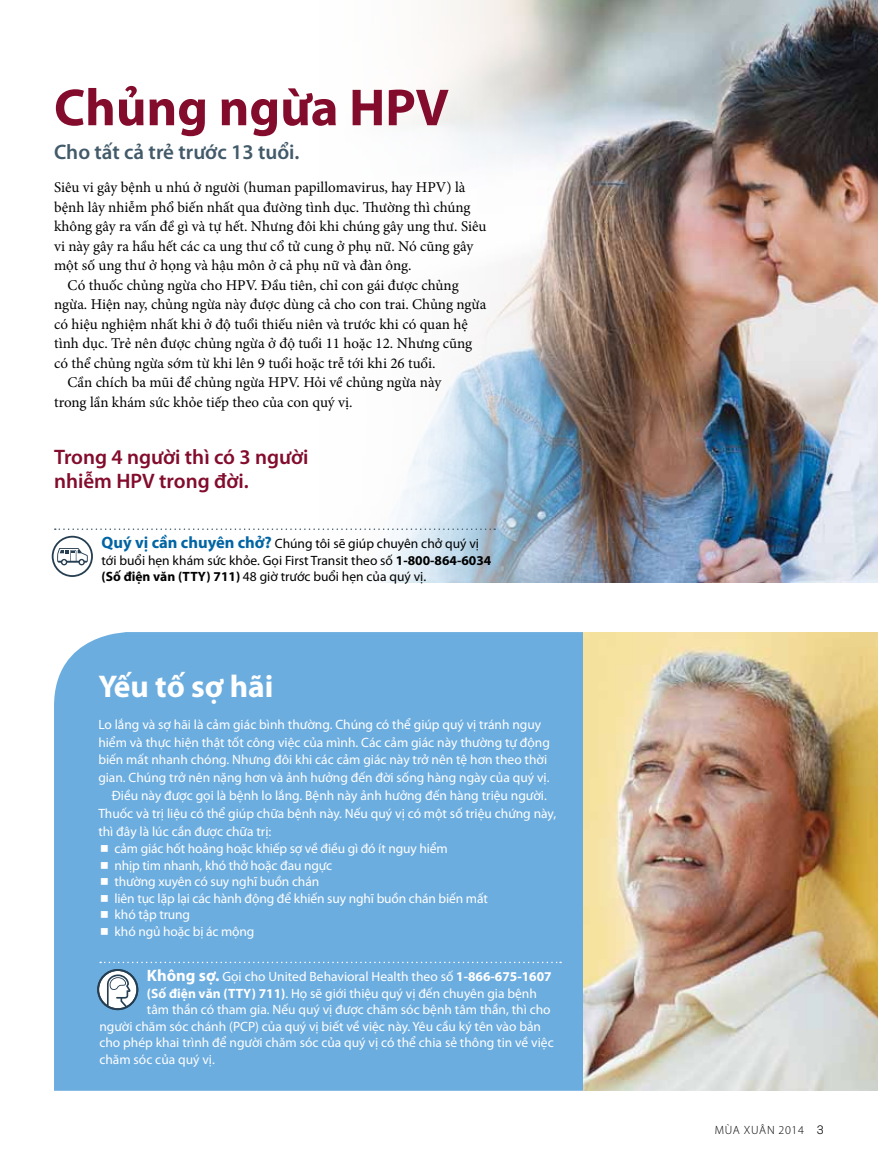
<style>
.page{position:relative;width:878px;height:1161px;background:#fff}
.page>*{position:absolute;margin:0;border:0;box-sizing:border-box;transform-origin:0 0}
.t1{font:700 52.5px "Myriad Pro";color:#830b2c}
.t2{font:700 31.5px "Myriad Pro";color:#fff}
.t3{font:600 21px/24px "Myriad Pro";color:#830b2c}
.t4{font:600 21px "Myriad Pro";color:#425a69}
.t5{font:15px "Minion Pro";color:#000}
.t6{font:13.5px/16.5px "Myriad Pro";color:#fff}
.t7{font:13.5px/16.5px "Myriad Pro";color:#000}
.t8{font:300 12px "Myriad Pro";letter-spacing:.05em;color:#000}
.s1{font-weight:700;font-size:16.5px;color:#0065a4}
.s2{font-weight:700}
.s3{font-weight:700;font-size:16.5px}
.s4{font-family:"Akzidenz Grotesk BE"}
</style>
<div class="page">
<img style="left:381px;top:0;width:497px;height:583px">
<div style="left:54px;top:632px;width:529px;height:459px;background:#6caddf"></div>
<img style="left:583px;top:632px;width:295px;height:459px">
<svg style="left:55px;top:528px;width:440px;height:2px"></svg>
<svg style="left:52px;top:536px;width:41px;height:41px"></svg>
<svg style="left:100px;top:962px;width:461px;height:1px"></svg>
<svg style="left:97px;top:969px;width:41px;height:41px"></svg>
<svg style="left:101px;top:845px;width:7px;height:7px"></svg>
<svg style="left:101px;top:862px;width:7px;height:7px"></svg>
<svg style="left:101px;top:878px;width:7px;height:7px"></svg>
<svg style="left:101px;top:895px;width:7px;height:7px"></svg>
<svg style="left:101px;top:911px;width:7px;height:7px"></svg>
<svg style="left:101px;top:928px;width:7px;height:7px"></svg>
<h1 class="t1" style="left:54px;top:73px;width:396px">Chủng ngừa HPV</h1>
<h3 class="t4" style="left:54px;top:139px;width:247px">Cho tất cả trẻ trước 13 tuổi.</h3>
<p class="t5" style="left:54px;top:177px;width:413px">Siêu vi gây bệnh u nhú ở người (human papillomavirus, hay HPV) là</p>
<p class="t5" style="left:54px;top:197px;width:418px">bệnh lây nhiễm phổ biến nhất qua đường tình dục. Thường thì chúng</p>
<p class="t5" style="left:54px;top:216px;width:434px">không gây ra vấn đề gì và tự hết. Nhưng đôi khi chúng gây ung thư. Siêu</p>
<p class="t5" style="left:54px;top:236px;width:421px">vi này gây ra hầu hết các ca ung thư cổ tử cung ở phụ nữ. Nó cũng gây</p>
<p class="t5" style="left:54px;top:255px;width:359px">một số ung thư ở họng và hậu môn ở cả phụ nữ và đàn ông.</p>
<p class="t5" style="left:68px;top:275px;width:392px">Có thuốc chủng ngừa cho HPV. Đầu tiên, chỉ con gái được chủng</p>
<p class="t5" style="left:54px;top:294px;width:434px">ngừa. Hiện nay, chủng ngừa này được dùng cả cho con trai. Chủng ngừa</p>
<p class="t5" style="left:54px;top:314px;width:415px">có hiệu nghiệm nhất khi ở độ tuổi thiếu niên và trước khi có quan hệ</p>
<p class="t5" style="left:54px;top:333px;width:420px">tình dục. Trẻ nên được chủng ngừa ở độ tuổi 11 hoặc 12. Nhưng cũng</p>
<p class="t5" style="left:54px;top:353px;width:383px">có thể chủng ngừa sớm từ khi lên 9 tuổi hoặc trễ tới khi 26 tuổi.</p>
<p class="t5" style="left:68px;top:372px;width:375px">Cần chích ba mũi để chủng ngừa HPV. Hỏi về chủng ngừa này</p>
<p class="t5" style="left:54px;top:392px;width:300px">trong lần khám sức khỏe tiếp theo của con quý vị.</p>
<h3 class="t3" style="left:54px;top:445px;width:256px">Trong 4 người thì có 3 người nhiễm HPV trong đời.</h3>
<p class="t7" style="left:102px;top:535px;width:391px"><span class="s1">Quý vị cần chuyên chở?</span> Chúng tôi sẽ giúp chuyên chở quý vị tới buổi hẹn khám sức khỏe. Gọi First Transit theo số <span class="s2">1-800-864-6034 (Số điện văn (TTY) 711)</span> 48 giờ trước buổi hẹn của quý vị.</p>
<h2 class="t2" style="left:98px;top:666px;width:177px">Yếu tố sợ hãi</h2>
<p class="t6" style="left:98px;top:716px;width:444px">Lo lắng và sợ hãi là cảm giác bình thường. Chúng có thể giúp quý vị tránh nguy</p>
<p class="t6" style="left:98px;top:734px;width:453px">hiểm và thực hiện thật tốt công việc của mình. Các cảm giác này thường tự động</p>
<p class="t6" style="left:98px;top:752px;width:450px">biến mất nhanh chóng. Nhưng đôi khi các cảm giác này trở nên tệ hơn theo thời</p>
<p class="t6" style="left:98px;top:770px;width:452px">gian. Chúng trở nên nặng hơn và ảnh hưởng đến đời sống hàng ngày của quý vị.</p>
<p class="t6" style="left:112px;top:787px;width:436px">Điều này được gọi là bệnh lo lắng. Bệnh này ảnh hưởng đến hàng triệu người.</p>
<p class="t6" style="left:98px;top:805px;width:459px">Thuốc và trị liệu có thể giúp chữa bệnh này. Nếu quý vị có một số triệu chứng này,</p>
<p class="t6" style="left:98px;top:823px;width:174px">thì đây là lúc cần được chữa trị:</p>
<p class="t6" style="left:114px;top:840px;width:375px">cảm giác hốt hoảng hoặc khiếp sợ về điều gì đó ít nguy hiểm<br>nhịp tim nhanh, khó thở hoặc đau ngực<br>thường xuyên có suy nghĩ buồn chán<br>liên tục lặp lại các hành động để khiến suy nghĩ buồn chán biến mất khó tập trung<br>khó ngủ hoặc bị ác mộng</p>
<p class="t6" style="left:147px;top:968px;width:406px"><span class="s3">Không sợ.</span> Gọi cho United Behavioral Health theo số <span class="s2">1-866-675-1607</span></p>
<p class="t6" style="left:147px;top:985px;width:391px"><span class="s2">(Số điện văn (TTY) 711)</span>. Họ sẽ giới thiệu quý vị đến chuyên gia bệnh</p>
<p class="t6" style="left:147px;top:1001px;width:405px">tâm thần có tham gia. Nếu quý vị được chăm sóc bệnh tâm thần, thì cho</p>
<p class="t6" style="left:99px;top:1018px;width:443px">người chăm sóc chánh (PCP) của quý vị biết về việc này. Yêu cầu ký tên vào bản</p>
<p class="t6" style="left:99px;top:1034px;width:456px">cho phép khai trình để người chăm sóc của quý vị có thể chia sẻ thông tin về việc</p>
<p class="t6" style="left:99px;top:1051px;width:117px">chăm sóc của quý vị.</p>
<p class="t8" style="left:714px;top:1123px;width:111px">MÙA XUÂN 2014 <span class="s4">3</span></p>
</div>
